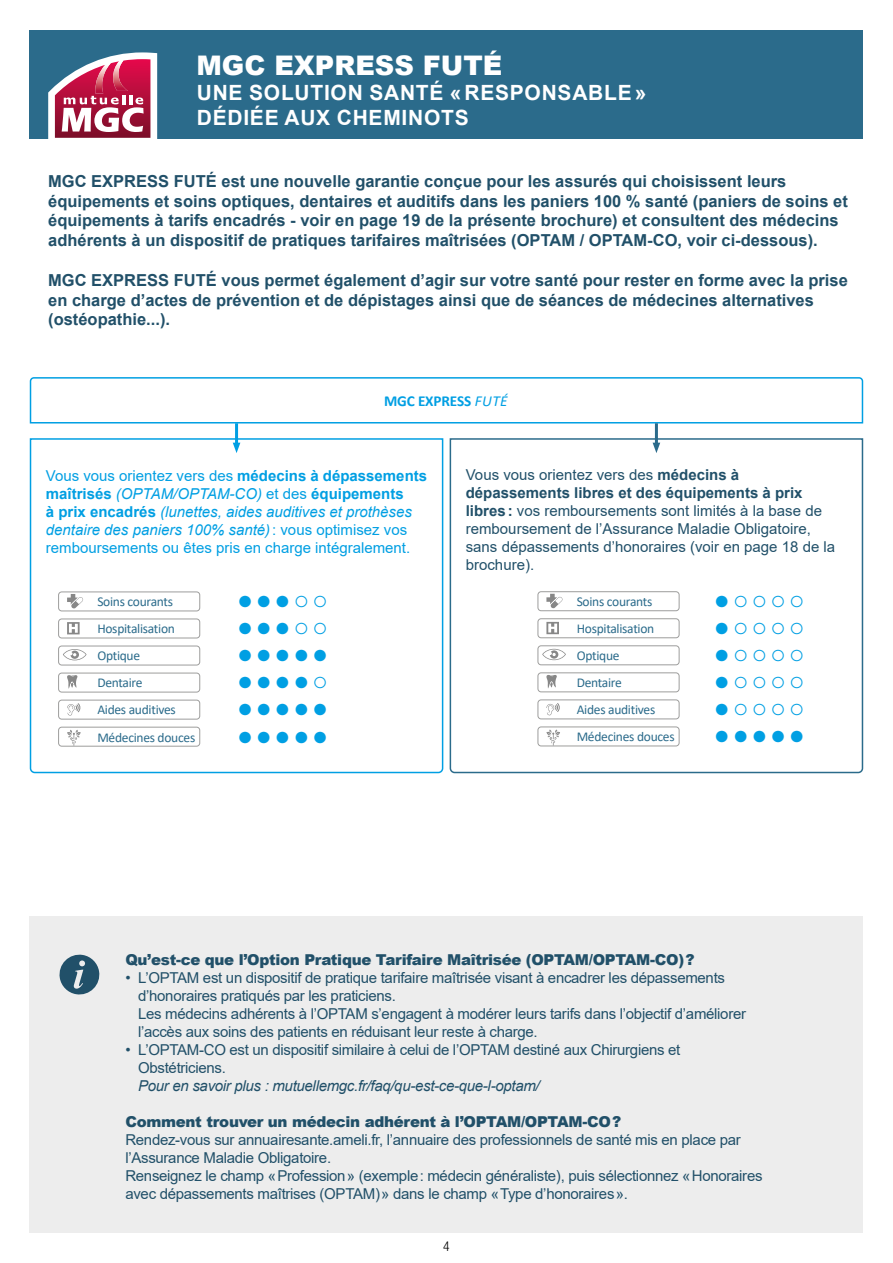
<style>
.page{position:relative;width:893px;height:1263px;background:#fff}
.page>*{position:absolute;margin:0;border:0;box-sizing:border-box;transform-origin:0 0}
.TITRE_Page{font:900 27px "Arial";color:#fff}
.Levels___Gammes{font:26.7px "Arial";color:#009fe3}
.TITRE_Texte{font:700 21px/25.2px "Arial";letter-spacing:.035em;color:#fff}
.TITRE_Paragraphe{font:700 16.5px/19.8px "Arial";color:#215069}
.t1{font:700 15.3px "Calibri";letter-spacing:-.01em;color:#009fe3}
.TITRE_Paragraphe-2{font:15px/18px "Arial";letter-spacing:-.02em;color:#215069}
.TITRE_Paragraphe-3{font:15px/18px "Arial";color:#009fe3}
.TITRE_Paragraphe-4{font:15px/18px "Arial";color:#215069}
.t2{font:900 15px "Arial";letter-spacing:-.02em;color:#215069}
.t3{font:italic 15px "Arial";letter-spacing:-.02em;color:#215069}
.Levels___Names{font:13.5px "Calibri";letter-spacing:-.02em;color:#2b6b8b}
.t4{font:300 condensed 13.5px "Helvetica Neue LT Std";color:#000}
.s1{font-weight:400;font-style:italic}
.s2{font-weight:700}
.s3{font-style:italic}
</style>
<div class="page">
<div style="left:30px;top:916px;width:833px;height:317px;background:#ededed"></div>
<div style="left:30px;top:30px;width:833px;height:108px;background:#2b6b8b"></div>
<svg style="left:48px;top:52px;width:109px;height:87px"></svg>
<img style="left:113px;top:61px;width:15px;height:30px">
<svg style="left:29px;top:377px;width:835px;height:47px"></svg>
<svg style="left:59px;top:954px;width:41px;height:41px"></svg>
<svg style="left:29px;top:437px;width:415px;height:337px"></svg>
<div style="left:58px;top:591px;width:142px;height:20px;border:1px solid #9d9d9c;border-radius:3px"></div>
<div style="left:58px;top:619px;width:142px;height:19px;border:1px solid #9d9d9c;border-radius:3px"></div>
<div style="left:58px;top:646px;width:142px;height:19px;border:1px solid #9d9d9c;border-radius:3px"></div>
<div style="left:58px;top:673px;width:142px;height:19px;border:1px solid #9d9d9c;border-radius:3px"></div>
<div style="left:58px;top:700px;width:142px;height:19px;border:1px solid #9d9d9c;border-radius:3px"></div>
<div style="left:58px;top:727px;width:142px;height:19px;border:1px solid #9d9d9c;border-radius:3px"></div>
<svg style="left:67px;top:594px;width:16px;height:14px"></svg>
<svg style="left:67px;top:622px;width:13px;height:12px"></svg>
<svg style="left:63px;top:649px;width:24px;height:11px"></svg>
<svg style="left:67px;top:675px;width:11px;height:13px"></svg>
<svg style="left:67px;top:703px;width:14px;height:12px"></svg>
<svg style="left:67px;top:730px;width:14px;height:16px"></svg>
<hr style="left:235px;top:423px;width:3px;height:22px;background:#009fe3">
<svg style="left:233px;top:443px;width:7px;height:10px"></svg>
<svg style="left:449px;top:437px;width:415px;height:337px"></svg>
<div style="left:538px;top:591px;width:141px;height:20px;border:1px solid #9d9d9c;border-radius:3px"></div>
<div style="left:538px;top:618px;width:141px;height:20px;border:1px solid #9d9d9c;border-radius:3px"></div>
<div style="left:538px;top:645px;width:141px;height:20px;border:1px solid #9d9d9c;border-radius:3px"></div>
<div style="left:538px;top:672px;width:141px;height:20px;border:1px solid #9d9d9c;border-radius:3px"></div>
<div style="left:538px;top:699px;width:141px;height:20px;border:1px solid #9d9d9c;border-radius:3px"></div>
<div style="left:538px;top:726px;width:141px;height:20px;border:1px solid #9d9d9c;border-radius:3px"></div>
<svg style="left:546px;top:594px;width:16px;height:14px"></svg>
<svg style="left:546px;top:622px;width:13px;height:12px"></svg>
<svg style="left:542px;top:649px;width:24px;height:11px"></svg>
<svg style="left:546px;top:675px;width:11px;height:13px"></svg>
<svg style="left:546px;top:703px;width:14px;height:12px"></svg>
<svg style="left:546px;top:729px;width:14px;height:16px"></svg>
<hr style="left:655px;top:423px;width:3px;height:22px;background:#2b6b8b">
<svg style="left:653px;top:443px;width:7px;height:10px"></svg>
<p class="TITRE_Page" style="left:196px;top:46px;width:307px">MGC EXPRESS FUTÉ</p>
<p class="TITRE_Texte" style="left:197px;top:80px;width:451px">UNE SOLUTION SANTÉ « RESPONSABLE»<br>DÉDIÉE AUX CHEMINOTS</p>
<p class="TITRE_Paragraphe" style="left:48px;top:171px;width:801px">MGC EXPRESS FUTÉ est une nouvelle garantie conçue pour les assurés qui choisissent leurs équipements et soins optiques, dentaires et auditifs dans les paniers 100 % santé (paniers de soins et équipements à tarifs encadrés - voir en page 19 de la présente brochure) et consultent des médecins adhérents à un dispositif de pratiques tarifaires maîtrisées (OPTAM / OPTAM-CO, voir ci-dessous).</p>
<p class="TITRE_Paragraphe" style="left:48px;top:270px;width:801px">MGC EXPRESS FUTÉ vous permet également d’agir sur votre santé pour rester en forme avec la prise en charge d’actes de prévention et de dépistages ainsi que de séances de médecines alternatives (ostéopathie...).</p>
<p class="t1" style="left:384px;top:390px;width:125px">MGC EXPRESS <span class="s1">FUTÉ</span></p>
<p class="TITRE_Paragraphe-3" style="left:46px;top:467px;width:383px">Vous vous orientez vers des <span class="s2">médecins à dépassements maîtrisés</span> <span class="s3">(OPTAM/OPTAM-CO)</span> et des <span class="s2">équipements<br>à prix encadrés</span> <span class="s3">(lunettes, aides auditives et prothèses dentaire des paniers 100% santé)</span>: vous optimisez vos remboursements ou êtes pris en charge intégralement.</p>
<p class="Levels___Names" style="left:97px;top:592px;width:77px">Soins courants</p>
<p class="Levels___Names" style="left:97px;top:619px;width:79px">Hospitalisation</p>
<p class="Levels___Names" style="left:97px;top:646px;width:44px">Optique</p>
<p class="Levels___Names" style="left:97px;top:674px;width:47px">Dentaire</p>
<p class="Levels___Names" style="left:97px;top:701px;width:80px">Aides auditives</p>
<p class="Levels___Names" style="left:97px;top:728px;width:99px">Médecines douces</p>
<p class="Levels___Gammes" style="left:237px;top:581px;width:93px">●●●○○</p>
<p class="Levels___Gammes" style="left:237px;top:608px;width:93px">●●●○○</p>
<p class="Levels___Gammes" style="left:237px;top:635px;width:93px">●●●●●</p>
<p class="Levels___Gammes" style="left:237px;top:662px;width:93px">●●●●○</p>
<p class="Levels___Gammes" style="left:237px;top:690px;width:93px">●●●●●</p>
<p class="Levels___Gammes" style="left:237px;top:717px;width:93px">●●●●●</p>
<p class="TITRE_Paragraphe-4" style="left:466px;top:466px;width:371px">Vous vous orientez vers des <span class="s2">médecins à dépassements libres et des équipements à prix libres:</span> vos remboursements sont limités à la base de remboursement de l’Assurance Maladie Obligatoire, sans dépassements d’honoraires (voir en page 18 de la brochure).</p>
<p class="Levels___Names" style="left:577px;top:592px;width:77px">Soins courants</p>
<p class="Levels___Names" style="left:577px;top:619px;width:79px">Hospitalisation</p>
<p class="Levels___Names" style="left:577px;top:646px;width:44px">Optique</p>
<p class="Levels___Names" style="left:577px;top:673px;width:47px">Dentaire</p>
<p class="Levels___Names" style="left:577px;top:700px;width:80px">Aides auditives</p>
<p class="Levels___Names" style="left:577px;top:727px;width:99px">Médecines douces</p>
<p class="Levels___Gammes" style="left:714px;top:581px;width:93px">●○○○○</p>
<p class="Levels___Gammes" style="left:714px;top:608px;width:93px">●○○○○</p>
<p class="Levels___Gammes" style="left:714px;top:635px;width:93px">●○○○○</p>
<p class="Levels___Gammes" style="left:714px;top:662px;width:93px">●○○○○</p>
<p class="Levels___Gammes" style="left:714px;top:689px;width:93px">●○○○○</p>
<p class="Levels___Gammes" style="left:714px;top:717px;width:93px">●●●●●</p>
<p class="t2" style="left:125px;top:949px;width:571px">Qu’est-ce que l’Option Pratique Tarifaire Maîtrisée (OPTAM/OPTAM-CO)?</p>
<p class="TITRE_Paragraphe-2" style="left:138px;top:969px;width:588px;text-indent:-13px">• L’OPTAM est un dispositif de pratique tarifaire maîtrisée visant à encadrer les dépassements d’honoraires pratiqués par les praticiens.</p>
<p class="TITRE_Paragraphe-2" style="left:138px;top:1005px;width:609px">Les médecins adhérents à l’OPTAM s’engagent à modérer leurs tarifs dans l’objectif d’améliorer l’accès aux soins des patients en réduisant leur reste à charge.</p>
<p class="TITRE_Paragraphe-2" style="left:138px;top:1041px;width:544px;text-indent:-13px">• L’OPTAM-CO est un dispositif similaire à celui de l’OPTAM destiné aux Chirurgiens et<br>Obstétriciens.</p>
<p class="t3" style="left:138px;top:1076px;width:403px">Pour en savoir plus : mutuellemgc.fr/faq/qu-est-ce-que-l-optam/</p>
<p class="t2" style="left:125px;top:1111px;width:497px">Comment trouver un médecin adhérent à l’OPTAM/OPTAM-CO?</p>
<p class="TITRE_Paragraphe-2" style="left:125px;top:1131px;width:617px">Rendez-vous sur annuairesante.ameli.fr, l’annuaire des professionnels de santé mis en place par l’Assurance Maladie Obligatoire.</p>
<p class="TITRE_Paragraphe-2" style="left:125px;top:1167px;width:639px">Renseignez le champ «Profession» (exemple: médecin généraliste), puis sélectionnez «Honoraires avec dépassements maîtrises (OPTAM)» dans le champ «Type d’honoraires».</p>
<p class="t4" style="left:443px;top:1239px;width:8px">4</p>
</div>
